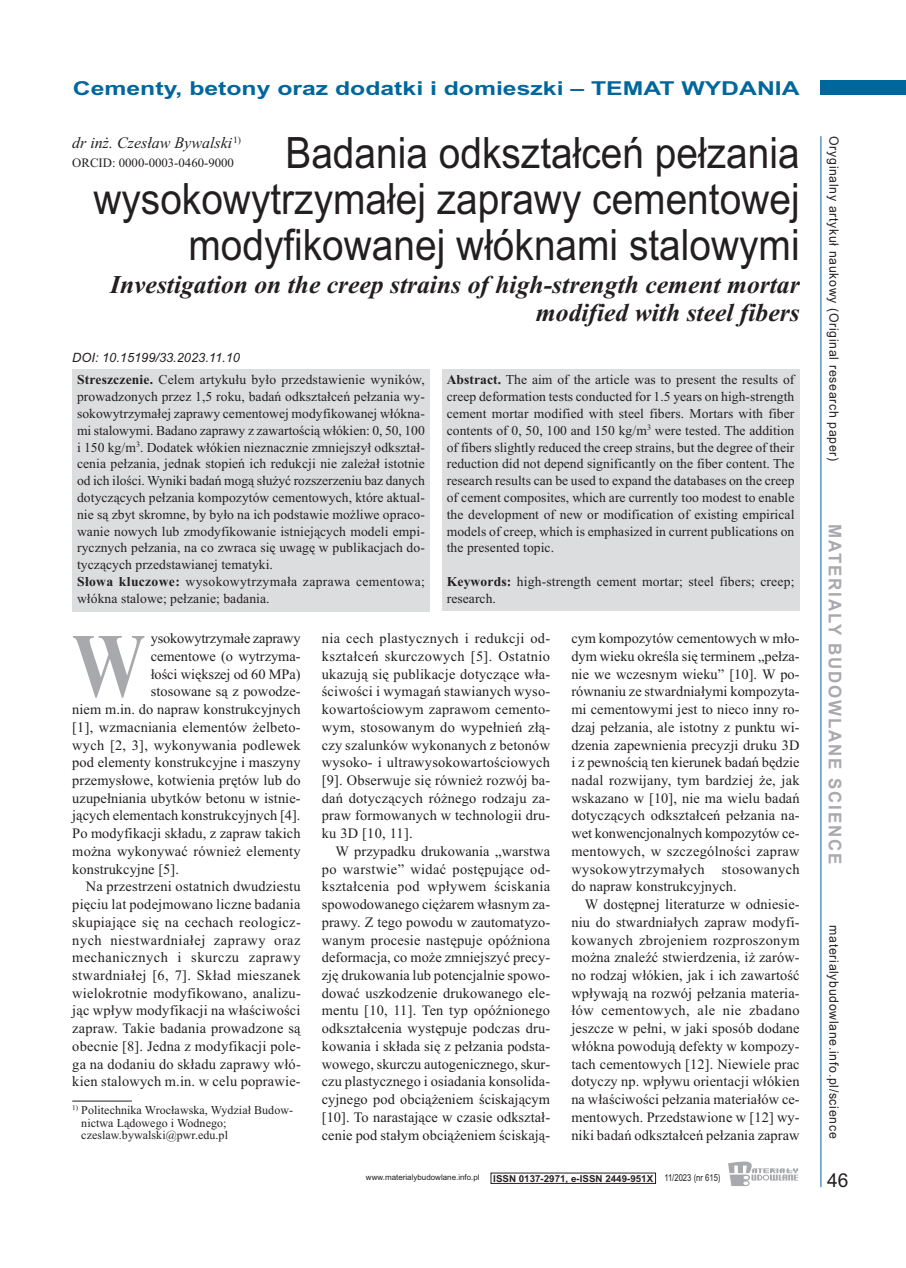
<style>
.page{position:relative;width:906px;height:1268px;background:#fff}
.page>*{position:absolute;margin:0;border:0;box-sizing:border-box;transform-origin:0 0}
.t1{font:700 91.05px "Times New Roman";color:#a8a9ad;scale:.8 1}
.t2{font:43.2px/46.2px "Arial";color:#231f20;text-align:right;scale:.9 1}
.t3{font:italic 700 25.65px/28.7px "Times New Roman";color:#231f20;text-align:right}
.t4{font:700 19.2px "Arial";color:#00679d;scale:1.29 1}
.t5{font:19.2px "Arial";color:#231f20}
.t6{font:700 17.55px "Arial";letter-spacing:.11em;color:#a8a9ad;scale:.96 1}
.t7{font:italic 16.05px "Times New Roman";color:#231f20}
.t8{font:14.4px/17.7px "Times New Roman";letter-spacing:.015em;color:#231f20;text-align:justify}
.t9{font:14.4px "Times New Roman";letter-spacing:.035em;color:#231f20}
.t10{font:14.4px "Times New Roman";letter-spacing:-.005em;color:#231f20}
.t11{font:14.4px "Times New Roman";letter-spacing:-.015em;color:#231f20}
.t12{font:13.65px/16.8px "Times New Roman";letter-spacing:.005em;color:#231f20}
.t13{font:12.75px "Arial";letter-spacing:.055em;color:#231f20;scale:.96 1}
.t14{font:italic 12.75px "Arial";color:#231f20}
.t15{font:12.75px "Times New Roman";color:#231f20}
.t16{font:12px/12.8px "Times New Roman";letter-spacing:.005em;color:#231f20}
.t17{font:700 9.6px "Arial";color:#231f20}
.t18{font:7.95px "Arial";color:#231f20}
.s1{font-weight:700}
.s2{font-weight:400}
</style>
<div class="page">
<div style="left:821px;top:81px;width:85px;height:14px;background:#00679d"></div>
<hr style="left:820px;top:136px;width:1px;height:1050px;background:#00679d">
<svg style="left:728px;top:1161px;width:70px;height:24px"></svg>
<hr style="left:72px;top:1100px;width:60px;height:1px;background:#231f20">
<div style="left:72px;top:369px;width:357px;height:242px;background:#dcdddf"></div>
<div style="left:442px;top:369px;width:357px;height:242px;background:#dcdddf"></div>
<h3 class="t4" style="left:73px;top:77px;width:565px">Cementy, betony oraz dodatki i domieszki – TEMAT WYDANIA</h3>
<p class="t7" style="left:72px;top:133px;width:170px">dr inż. Czesław Bywalski<sup>1)</sup></p>
<p class="t15" style="left:72px;top:155px;width:163px">ORCID: 0000-0003-0460-9000</p>
<h2 class="t2" style="left:93px;top:129px;width:786px">Badania odkształceń pełzania wysokowytrzymałej zaprawy cementowej modyfikowanej włóknami stalowymi</h2>
<h3 class="t3" style="left:110px;top:269px;width:691px">Investigation on the creep strains of high-strength cement mortar modified with steel fibers</h3>
<p class="t14" style="left:72px;top:350px;width:169px">DOI: 10.15199/33.2023.11.10</p>
<p class="t12" style="left:77px;top:371px;width:349px"><span class="s1">Streszczenie.</span> Celem artykułu było przedstawienie wyników, prowadzonych przez 1,5 roku, badań odkształceń pełzania wy&shy;sokowytrzymałej zaprawy cementowej modyfikowanej włókna&shy;mi stalowymi. Badano zaprawy z zawartością włókien: 0, 50, 100 i 150 kg/m<sup>3</sup>. Dodatek włókien nieznacznie zmniejszył odkształ&shy;cenia pełzania, jednak stopień ich redukcji nie zależał istotnie od ich ilości. Wyniki badań mogą służyć rozszerzeniu baz danych dotyczących pełzania kompozytów cementowych, które aktual&shy;nie są zbyt skromne, by było na ich podstawie możliwe opraco&shy;wanie nowych lub zmodyfikowanie istniejących modeli empi&shy;rycznych pełzania, na co zwraca się uwagę w publikacjach do&shy;tyczących przedstawianej tematyki.<br><span class="s1">Słowa kluczowe:</span> wysokowytrzymała zaprawa cementowa; włókna stalowe; pełzanie; badania.</p>
<p class="t12" style="left:447px;top:371px;width:349px;text-align:justify"><span class="s1">Abstract.</span> The aim of the article was to present the results of creep deformation tests conducted for 1.5 years on high-strength cement mortar modified with steel fibers. Mortars with fiber contents of 0, 50, 100 and 150 kg/m<sup>3</sup> were tested. The addition of fibers slightly reduced the creep strains, but the degree of their reduction did not depend significantly on the fiber content. The research results can be used to expand the databases on the creep of cement composites, which are currently too modest to enable the development of new or modification of existing empirical models of creep, which is emphasized in current publications on the presented topic.</p>
<p class="t12" style="left:447px;top:573px;width:349px"><span class="s1">Keywords:</span> high-strength cement mortar; steel fibers; creep; research.</p>
<h1 class="t1" style="left:72px;top:611px;width:92px">W</h1>
<p class="t11" style="left:151px;top:629px;width:151px">ysokowytrzymałe zaprawy</p>
<p class="t10" style="left:151px;top:647px;width:151px">cementowe (o wytrzyma-</p>
<p class="t10" style="left:151px;top:665px;width:151px">łości większej od 60 MPa)</p>
<p class="t8" style="left:151px;top:682px;width:151px">stosowane są z powodze-</p>
<p class="t8" style="left:72px;top:700px;width:230px">niem m.in. do napraw konstrukcyjnych</p>
<p class="t8" style="left:72px;top:717px;width:230px">[1], wzmacniania elementów żelbeto-</p>
<p class="t8" style="left:72px;top:735px;width:230px">wych [2, 3], wykonywania podlewek</p>
<p class="t8" style="left:72px;top:753px;width:230px">pod elementy konstrukcyjne i maszyny</p>
<p class="t8" style="left:72px;top:771px;width:230px">przemysłowe, kotwienia prętów lub do</p>
<p class="t8" style="left:72px;top:788px;width:230px">uzupełniania ubytków betonu w istnie-</p>
<p class="t8" style="left:72px;top:806px;width:230px">jących elementach konstrukcyjnych [4].</p>
<p class="t8" style="left:72px;top:824px;width:230px">Po modyfikacji składu, z zapraw takich</p>
<p class="t8" style="left:72px;top:841px;width:230px">można wykonywać również elementy</p>
<p class="t8" style="left:72px;top:859px;width:108px">konstrukcyjne [5].</p>
<p class="t8" style="left:86px;top:877px;width:216px">Na przestrzeni ostatnich dwudziestu</p>
<p class="t8" style="left:72px;top:895px;width:230px">pięciu lat podejmowano liczne badania</p>
<p class="t8" style="left:72px;top:912px;width:230px">skupiające się na cechach reologicz-</p>
<p class="t9" style="left:72px;top:930px;width:230px">nych niestwardniałej zaprawy oraz</p>
<p class="t9" style="left:72px;top:948px;width:230px">mechanicznych i skurczu zaprawy</p>
<p class="t8" style="left:72px;top:965px;width:230px">stwardniałej [6, 7]. Skład mieszanek</p>
<p class="t8" style="left:72px;top:983px;width:230px">wielokrotnie modyfikowano, analizu-</p>
<p class="t8" style="left:72px;top:1001px;width:230px">jąc wpływ modyfikacji na właściwości</p>
<p class="t8" style="left:72px;top:1019px;width:230px">zapraw. Takie badania prowadzone są</p>
<p class="t8" style="left:72px;top:1036px;width:230px">obecnie [8]. Jedna z modyfikacji pole-</p>
<p class="t8" style="left:72px;top:1054px;width:230px">ga na dodaniu do składu zaprawy włó-</p>
<p class="t8" style="left:72px;top:1072px;width:230px">kien stalowych m.in. w celu poprawie-</p>
<p class="t16" style="left:81px;top:1102px;width:213px;text-indent:-9px"><sup>1)</sup> Politechnika Wrocławska, Wydział Budow&shy;nictwa Lądowego i Wodnego; czeslaw.bywalski@pwr.edu.pl</p>
<p class="t8" style="left:322px;top:629px;width:230px">nia cech plastycznych i redukcji od&shy;kształceń skurczowych [5]. Ostatnio ukazują się publikacje dotyczące wła&shy;ściwości i wymagań stawianych wyso&shy;kowartościowym zaprawom cemento&shy;wym, stosowanym do wypełnień złą&shy;czy szalunków wykonanych z betonów wysoko- i ultrawysokowartościowych [9]. Obserwuje się również rozwój ba&shy;dań dotyczących różnego rodzaju za&shy;praw formowanych w technologii dru&shy;ku 3D [10, 11].</p>
<p class="t8" style="left:322px;top:841px;width:230px;text-indent:14px">W przypadku drukowania „warstwa po warstwie” widać postępujące od&shy;kształcenia pod wpływem ściskania spowodowanego ciężarem własnym za&shy;prawy. Z tego powodu w zautomatyzo&shy;wanym procesie następuje opóźniona deformacja, co może zmniejszyć precy&shy;zję drukowania lub potencjalnie spowo&shy;dować uszkodzenie drukowanego ele&shy;mentu [10, 11]. Ten typ opóźnionego odkształcenia występuje podczas dru&shy;kowania i składa się z pełzania podsta&shy;wowego, skurczu autogenicznego, skur&shy;czu plastycznego i osiadania konsolida&shy;cyjnego pod obciążeniem ściskającym [10]. To narastające w czasie odkształ&shy;cenie pod stałym obciążeniem ściskają-</p>
<p class="t8" style="left:571px;top:629px;width:230px">cym kompozytów cementowych w mło&shy;dym wieku określa się terminem „pełza&shy;nie we wczesnym wieku” [10]. W po&shy;równaniu ze stwardniałymi kompozyta&shy;mi cementowymi jest to nieco inny ro&shy;dzaj pełzania, ale istotny z punktu wi&shy;dzenia zapewnienia precyzji druku 3D i z pewnością ten kierunek badań będzie nadal rozwijany, tym bardziej że, jak wskazano w [10], nie ma wielu badań dotyczących odkształceń pełzania na&shy;wet konwencjonalnych kompozytów ce&shy;mentowych, w szczególności zapraw wysokowytrzymałych stosowanych do napraw konstrukcyjnych.</p>
<p class="t8" style="left:571px;top:895px;width:230px;text-indent:14px">W dostępnej literaturze w odniesie&shy;niu do stwardniałych zapraw modyfi&shy;kowanych zbrojeniem rozproszonym można znaleźć stwierdzenia, iż zarów&shy;no rodzaj włókien, jak i ich zawartość wpływają na rozwój pełzania materia&shy;łów cementowych, ale nie zbadano jeszcze w pełni, w jaki sposób dodane włókna powodują defekty w kompozy&shy;tach cementowych [12]. Niewiele prac dotyczy np. wpływu orientacji włókien na właściwości pełzania materiałów ce&shy;mentowych. Przedstawione w [12] wy&shy;niki badań odkształceń pełzania zapraw</p>
<p class="t18" style="left:366px;top:1172px;width:115px">www.materialybudowlane.info.pl</p>
<p class="t17" style="left:493px;top:1172px;width:229px">ISSN 0137-2971, e-ISSN 2449-951X <span class="s2">11/2023 (nr 615)</span></p>
<p class="t13" style="left:841px;top:136px;width:340px;rotate:90deg">Oryginalny artykuł naukowy (Original research paper)</p>
<p class="t6" style="left:845px;top:524px;width:356px;rotate:90deg">MATERIALY BUDOWLANE SCIENCE</p>
<p class="t13" style="left:841px;top:925px;width:223px;rotate:90deg">materialybudowlane.info.pl/science</p>
<h3 class="t5" style="left:827px;top:1168px;width:23px">46</h3>
</div>
